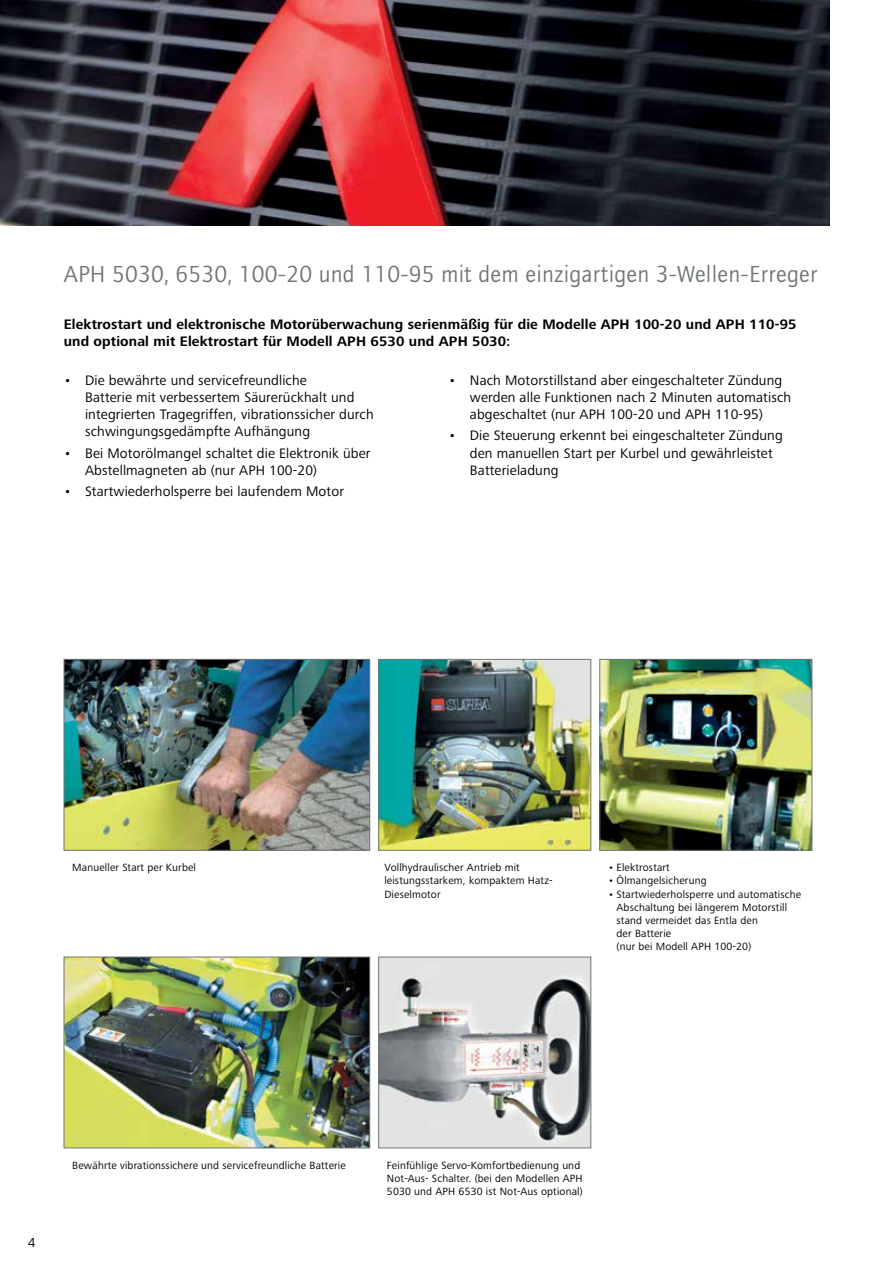
<style>
.page{position:relative;width:893px;height:1263px;background:#fff}
.page>*{position:absolute;margin:0;border:0;box-sizing:border-box;transform-origin:0 0}
.t1{font:24px "Foundry Journal OT2";letter-spacing:.01em;color:#707575}
.t2{font:14.25px/17.1px "Frutiger Next LTW1 G";letter-spacing:.01em;color:#000}
.t3{font:700 14.25px/17.1px "Frutiger Next LTW1 G";letter-spacing:.01em;color:#000}
.t4{font:13.5px "Frutiger Next LTW1 G";color:#000}
.t5{font:10.8px/13px "Frutiger Next LTW1 G";letter-spacing:.015em;color:#000}
</style>
<div class="page">
<img style="left:0;top:0;width:829px;height:225px">
<img style="left:66px;top:661px;width:302px;height:187px">
<div style="left:64px;top:659px;width:306px;height:191px;border:1px solid #707575"></div>
<img style="left:380px;top:959px;width:209px;height:187px">
<div style="left:378px;top:957px;width:213px;height:191px;border:1px solid #707575"></div>
<img style="left:380px;top:661px;width:209px;height:187px">
<div style="left:378px;top:659px;width:213px;height:191px;border:1px solid #707575"></div>
<img style="left:66px;top:959px;width:302px;height:187px">
<div style="left:64px;top:957px;width:306px;height:191px;border:1px solid #707575"></div>
<img style="left:602px;top:661px;width:208px;height:187px">
<div style="left:600px;top:659px;width:212px;height:191px;border:1px solid #707575"></div>
<h1 class="t1" style="left:64px;top:257px;width:756px">APH 5030, 6530, 100-20 und 110-95 mit dem einzigartigen 3-Wellen-Erreger</h1>
<p class="t3" style="left:64px;top:316px;width:734px">Elektrostart und elektronische Motorüberwachung serienmäßig für die Modelle APH 100-20 und APH 110-95 und optional mit Elektrostart für Modell APH 6530 und APH 5030:</p>
<p class="t2" style="left:85px;top:372px;width:290px;text-indent:-21px">• Die bewährte und servicefreundliche<br>Batterie mit verbessertem Säurerückhalt und integrierten Tragegriffen, vibrationssicher durch schwingungsgedämpfte Aufhängung</p>
<p class="t2" style="left:85px;top:445px;width:287px;text-indent:-21px">• Bei Motorölmangel schaltet die Elektronik über<br>Abstellmagneten ab (nur APH 100-20)</p>
<p class="t2" style="left:64px;top:483px;width:282px">• Startwiederholsperre bei laufendem Motor</p>
<p class="t2" style="left:470px;top:372px;width:323px;text-indent:-21px">• Nach Motorstillstand aber eingeschalteter Zündung werden alle Funktionen nach 2 Minuten automatisch abgeschaltet (nur APH 100-20 und APH 110-95)</p>
<p class="t2" style="left:470px;top:427px;width:314px;text-indent:-21px">• Die Steuerung erkennt bei eingeschalteter Zündung den manuellen Start per Kurbel und gewährleistet<br>Batterieladung</p>
<p class="t5" style="left:72px;top:862px;width:125px">Manueller Start per Kurbel</p>
<p class="t5" style="left:608px;top:862px;width:63px">• Elektrostart</p>
<p class="t5" style="left:608px;top:875px;width:100px">• Ölmangelsicherung</p>
<p class="t5" style="left:617px;top:888px;width:186px;text-indent:-9px">• Startwiederholsperre und automatische<br>Abschaltung bei längerem Motorstill stand vermeidet das Entla den<br>der Batterie<br>(nur bei Modell APH 100-20)</p>
<p class="t5" style="left:384px;top:862px;width:170px">Vollhydraulischer Antrieb mit leistungsstarkem, kompaktem Hatz-<br>Dieselmotor</p>
<p class="t4" style="left:28px;top:1234px;width:9px">4</p>
<p class="t5" style="left:72px;top:1159px;width:275px">Bewährte vibrationssichere und servicefreundliche Batterie</p>
<p class="t5" style="left:387px;top:1159px;width:197px">Feinfühlige Servo-Komfortbedienung und<br>Not-Aus- Schalter. (bei den Modellen APH<br>5030 und APH 6530 ist Not-Aus optional)</p>
</div>
